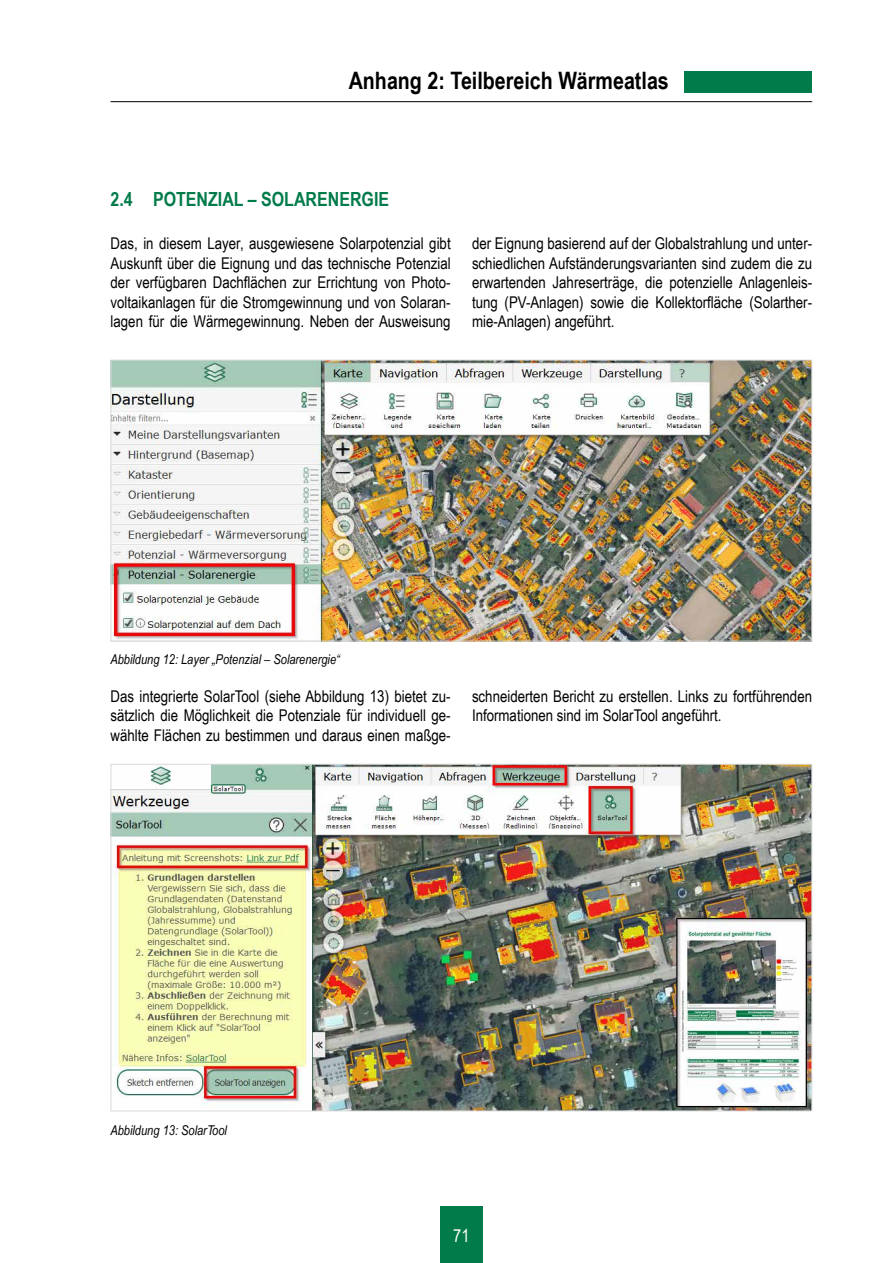
<style>
.page{position:relative;width:893px;height:1263px;background:#fff}
.page>*{position:absolute;margin:0;border:0;box-sizing:border-box;transform-origin:0 0}
.t1{font:700 24px "Arial Narrow";color:#000}
.t2{font:700 19.5px "Arial Narrow";color:#007b49}
.t3{font:18px "Arial Narrow";color:#fff}
.t4{font:16.2px/19.5px "Arial Narrow";color:#000;text-align:justify}
.t5{font:italic 13.5px "Arial Narrow";color:#000}
</style>
<div class="page">
<div style="left:685px;top:71px;width:127px;height:22px;background:#007b49"></div>
<hr style="left:111px;top:101px;width:701px;height:1px;background:#000">
<div style="left:440px;top:1206px;width:43px;height:57px;background:#007b49"></div>
<img style="left:113px;top:362px;width:697px;height:277px">
<img style="left:113px;top:766px;width:697px;height:343px">
<h1 class="t1" style="left:349px;top:62px;width:322px">Anhang 2: Teilbereich Wärmeatlas</h1>
<p class="t2" style="left:111px;top:184px;width:280px">2.4 POTENZIAL – SOLARENERGIE</p>
<p class="t4" style="left:111px;top:233px;width:342px">Das, in diesem Layer, ausgewiesene Solarpotenzial gibt Auskunft über die Eignung und das technische Potenzial der verfügbaren Dachflächen zur Errichtung von Photo&shy;voltaikanlagen für die Stromgewinnung und von Solaran&shy;lagen für die Wärmegewinnung. Neben der Ausweisung</p>
<p class="t4" style="left:472px;top:233px;width:342px">der Eignung basierend auf der Globalstrahlung und unter&shy;schiedlichen Aufständerungsvarianten sind zudem die zu erwartenden Jahreserträge, die potenzielle Anlagenleis&shy;tung (PV-Anlagen) sowie die Kollektorfläche (Solarther&shy;mie-Anlagen) angeführt.</p>
<p class="t5" style="left:110px;top:649px;width:231px">Abbildung 12: Layer „Potenzial – Solarenergie“</p>
<p class="t4" style="left:111px;top:686px;width:342px">Das integrierte SolarTool (siehe Abbildung 13) bietet zu&shy;sätzlich die Möglichkeit die Potenziale für individuell ge&shy;wählte Flächen zu bestimmen und daraus einen maßge-</p>
<p class="t4" style="left:472px;top:686px;width:342px">schneiderten Bericht zu erstellen. Links zu fortführenden<br>Informationen sind im SolarTool angeführt.</p>
<p class="t5" style="left:110px;top:1121px;width:118px">Abbildung 13: SolarTool</p>
<p class="t3" style="left:453px;top:1222px;width:18px">71</p>
</div>
